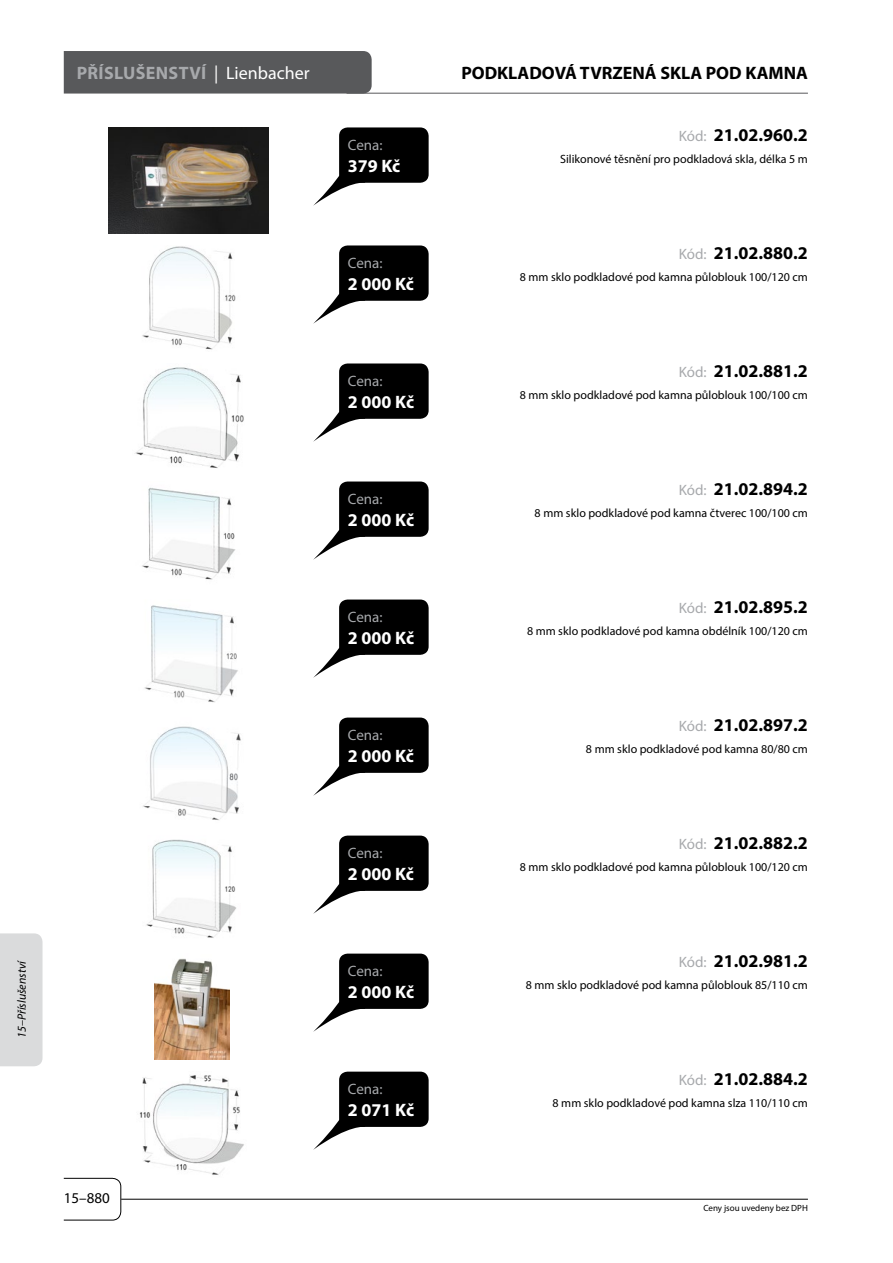
<style>
.page{position:relative;width:893px;height:1263px;background:#fff}
.page>*{position:absolute;margin:0;border:0;box-sizing:border-box;transform-origin:0 0}
.t1{font:700 18px "Myriad Pro";color:#000}
.t2{font:700 18px "Myriad Pro";color:#fff}
.t3{font:700 18px "Myriad Pro";letter-spacing:.02em;color:#a7a9ac}
.t4{font:15px "Myriad Pro";color:#a7a9ac}
.t5{font:15px "Myriad Pro";color:#000}
.t6{font:12px "Myriad Pro";color:#000}
.t7{font:italic 12px "Myriad Pro";color:#000}
.t8{font:9px "Myriad Pro";color:#000}
.s1{font-weight:400;color:#fff}
.s2{font-weight:400;font-size:15px;color:#a7a9ac}
</style>
<div class="page">
<hr style="left:121px;top:1199px;width:687px;height:1px;background:#000">
<svg style="left:63px;top:1177px;width:59px;height:44px"></svg>
<div style="left:0;top:933px;width:43px;height:133px;background:#dadbdc"></div>
<div style="left:64px;top:51px;width:308px;height:43px;background:#58595b"></div>
<hr style="left:347px;top:93px;width:461px;height:1px;background:#58595b">
<div style="left:339px;top:245px;width:90px;height:56px;background:#000;border-radius:9px"></div>
<svg style="left:313px;top:251px;width:52px;height:73px"></svg>
<img style="left:142px;top:246px;width:94px;height:104px">
<div style="left:339px;top:127px;width:90px;height:56px;background:#000;border-radius:9px"></div>
<svg style="left:313px;top:133px;width:52px;height:73px"></svg>
<img style="left:109px;top:127px;width:159px;height:107px">
<div style="left:339px;top:363px;width:90px;height:56px;background:#000;border-radius:9px"></div>
<svg style="left:313px;top:369px;width:52px;height:73px"></svg>
<img style="left:134px;top:367px;width:110px;height:101px">
<div style="left:339px;top:481px;width:90px;height:56px;background:#000;border-radius:9px"></div>
<svg style="left:313px;top:487px;width:52px;height:73px"></svg>
<img style="left:142px;top:487px;width:94px;height:93px">
<div style="left:339px;top:599px;width:90px;height:56px;background:#000;border-radius:9px"></div>
<svg style="left:313px;top:605px;width:47px;height:73px"></svg>
<img style="left:144px;top:605px;width:94px;height:98px">
<div style="left:339px;top:717px;width:90px;height:56px;background:#000;border-radius:9px"></div>
<svg style="left:313px;top:723px;width:47px;height:73px"></svg>
<img style="left:143px;top:726px;width:98px;height:95px">
<div style="left:339px;top:835px;width:90px;height:56px;background:#000;border-radius:9px"></div>
<svg style="left:313px;top:841px;width:47px;height:73px"></svg>
<img style="left:146px;top:839px;width:90px;height:99px">
<div style="left:339px;top:953px;width:90px;height:56px;background:#000;border-radius:9px"></div>
<svg style="left:313px;top:959px;width:47px;height:73px"></svg>
<img style="left:154px;top:958px;width:75px;height:102px">
<div style="left:339px;top:1071px;width:90px;height:56px;background:#000;border-radius:9px"></div>
<svg style="left:313px;top:1077px;width:47px;height:73px"></svg>
<img style="left:114px;top:1075px;width:130px;height:103px">
<p class="t7" style="left:14px;top:1038px;width:79px;rotate:-90deg">15–Příslušenství</p>
<h1 class="t3" style="left:77px;top:61px;width:234px">PŘÍSLUŠENSTVÍ <span class="s1">| Lienbacher</span></h1>
<h1 class="t1" style="left:461px;top:61px;width:348px">PODKLADOVÁ TV RZENÁ SKLA POD KAMNA</h1>
<p class="t5" style="left:64px;top:1189px;width:47px">15–880</p>
<p class="t4" style="left:348px;top:136px;width:36px">Cena:</p>
<h1 class="t2" style="left:348px;top:154px;width:54px">379 KČ</h1>
<p class="t4" style="left:348px;top:254px;width:36px">Cena:</p>
<h1 class="t2" style="left:348px;top:272px;width:68px">2 000 KČ</h1>
<p class="t4" style="left:348px;top:372px;width:36px">Cena:</p>
<h1 class="t2" style="left:348px;top:390px;width:68px">2 000 KČ</h1>
<p class="t4" style="left:348px;top:490px;width:36px">Cena:</p>
<h1 class="t2" style="left:348px;top:508px;width:68px">2 000 KČ</h1>
<p class="t4" style="left:348px;top:608px;width:36px">Cena:</p>
<h1 class="t2" style="left:348px;top:626px;width:68px">2 000 KČ</h1>
<p class="t4" style="left:348px;top:726px;width:36px">Cena:</p>
<h1 class="t2" style="left:348px;top:744px;width:68px">2 000 KČ</h1>
<p class="t4" style="left:348px;top:844px;width:36px">Cena:</p>
<h1 class="t2" style="left:348px;top:862px;width:68px">2 000 KČ</h1>
<p class="t4" style="left:348px;top:962px;width:36px">Cena:</p>
<h1 class="t2" style="left:348px;top:980px;width:68px">2 000 KČ</h1>
<p class="t4" style="left:348px;top:1080px;width:36px">Cena:</p>
<h1 class="t2" style="left:348px;top:1098px;width:68px">2 071 KČ</h1>
<h1 class="t1" style="left:679px;top:123px;width:131px"><span class="s2">Kód:</span> 21.02.960.2</h1>
<p class="t6" style="left:560px;top:151px;width:249px">Silikonové těsnění pro podkladová skla, délka 5 m</p>
<h1 class="t1" style="left:679px;top:241px;width:131px"><span class="s2">Kód:</span> 21.02.880.2</h1>
<p class="t6" style="left:520px;top:269px;width:290px">8 mm sklo podkladové pod kamna půloblouk 100/120 cm</p>
<h1 class="t1" style="left:679px;top:359px;width:131px"><span class="s2">Kód:</span> 21.02.881.2</h1>
<p class="t6" style="left:520px;top:387px;width:290px">8 mm sklo podkladové pod kamna půloblouk 100/100 cm</p>
<h1 class="t1" style="left:679px;top:477px;width:131px"><span class="s2">Kód:</span> 21.02.894.2</h1>
<p class="t6" style="left:535px;top:505px;width:275px">8 mm sklo podkladové pod kamna čtverec 100/100 cm</p>
<h1 class="t1" style="left:679px;top:595px;width:131px"><span class="s2">Kód:</span> 21.02.895.2</h1>
<p class="t6" style="left:527px;top:623px;width:282px">8 mm sklo podkladové pod kamna obdélník 100/120 cm</p>
<h1 class="t1" style="left:679px;top:713px;width:131px"><span class="s2">Kód:</span> 21.02.897.2</h1>
<p class="t6" style="left:586px;top:741px;width:223px">8 mm sklo podkladové pod kamna 80/80 cm</p>
<h1 class="t1" style="left:679px;top:831px;width:131px"><span class="s2">Kód:</span> 21.02.882.2</h1>
<p class="t6" style="left:520px;top:859px;width:290px">8 mm sklo podkladové pod kamna půloblouk 100/120 cm</p>
<h1 class="t1" style="left:679px;top:949px;width:131px"><span class="s2">Kód:</span> 21.02.981.2</h1>
<p class="t6" style="left:526px;top:977px;width:283px">8 mm sklo podkladové pod kamna půloblouk 85/110 cm</p>
<h1 class="t1" style="left:679px;top:1067px;width:131px"><span class="s2">Kód:</span> 21.02.884.2</h1>
<p class="t6" style="left:553px;top:1095px;width:257px">8 mm sklo podkladové pod kamna slza 110/110 cm</p>
<p class="t8" style="left:703px;top:1202px;width:106px">Ceny jsou uvedeny bez DPH</p>
</div>
